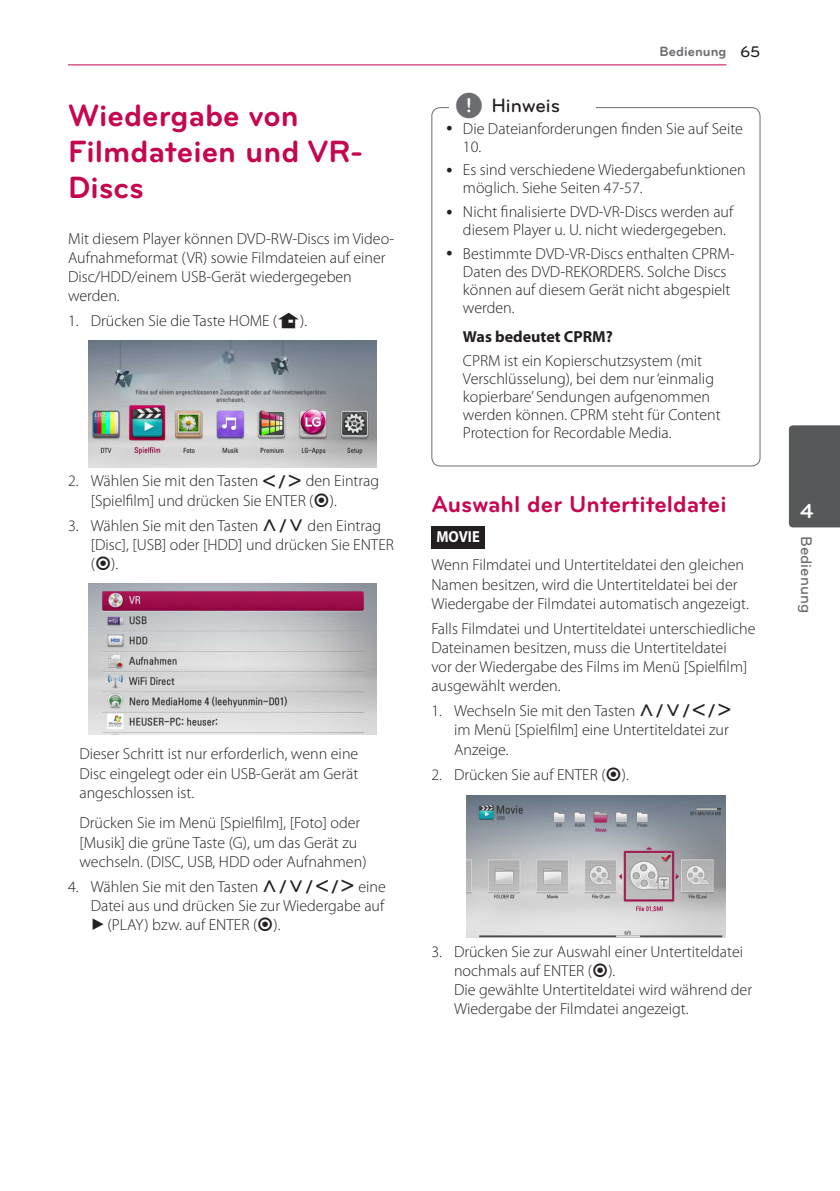
<style>
.page{position:relative;width:840px;height:1191px;background:#fff}
.page>*{position:absolute;margin:0;border:0;box-sizing:border-box;transform-origin:0 0}
.Title_1{font:700 32px/36px "Bryant LG";color:#c50750}
.Title_2{font:700 24px "Bryant LG";color:#c50750}
.t1{font:700 21px "Bryant LG";color:#fff}
.t2{font:500 20px "Bryant LG";color:#231f20}
.Content_text_Light{font:300 16px/18px "Myriad Pro";color:#231f20}
.Content_text_Num{font:300 16px/19.2px "Myriad Pro";color:#231f20}
.Content_Table_Setup{font:300 16px/19.2px "Myriad Pro";color:#231f20;text-align:justify}
.t3{font:500 16px "Bryant LG";color:#6c6d70}
.t4{font:700 16px "Myriad Pro";color:#fff;scale:.9 1}
.t5{font:700 14px "Bryant LG";color:#6c6d70}
.s1{font-family:"UPSYS Common";font-weight:400}
.s2{font-family:"UPSYS Common";font-weight:400;font-size:30px;color:#6c6d70}
.s3{font-weight:500;font-size:16px;color:#231f20}
.s4{font-weight:700}
</style>
<div class="page">
<hr style="left:68px;top:64px;width:658px;height:1px;background:#c50750">
<div style="left:788px;top:425px;width:51px;height:102px;background:#57585a"></div>
<img style="left:88px;top:341px;width:288px;height:126px">
<img style="left:88px;top:583px;width:288px;height:151px">
<div style="left:431px;top:107px;width:329px;height:359px;border:1px solid #6c6d70;border-radius:9px"></div>
<div style="left:449px;top:102px;width:146px;height:20px;background:#fff"></div>
<div style="left:431px;top:526px;width:53px;height:22px;background:#231f20"></div>
<img style="left:466px;top:796px;width:259px;height:141px">
<p class="Title_1" style="left:68px;top:97px;width:297px">Wiedergabe von<br>Filmdateien und VR-<br>Discs</p>
<p class="Content_text_Light" style="left:68px;top:228px;width:327px;line-height:19.2px">Mit diesem Player können DVD-RW-Discs im Video-Aufnahmeformat (VR) sowie Filmdateien auf einer Disc/HDD/einem USB-Gerät wiedergegeben werden.</p>
<p class="Content_text_Num" style="left:68px;top:311px;width:240px">1. Drücken Sie die Taste HOME (<span class="s1">n</span>).</p>
<p class="Content_text_Num" style="left:91px;top:471px;width:290px;text-indent:-23px">2. Wählen Sie mit den Tasten <span class="s1">A/D</span> den Eintrag [Spielfilm] und drücken Sie ENTER (<span class="s1">b</span>).</p>
<p class="Content_text_Num" style="left:91px;top:515px;width:304px;text-indent:-23px">3. Wählen Sie mit den Tasten <span class="s1">W/S</span> den Eintrag [Disc], [USB] oder [HDD] und drücken Sie ENTER (<span class="s1">b</span>).</p>
<p class="Content_Table_Setup" style="left:79px;top:744px;width:280px">Dieser Schritt ist nur erforderlich, wenn eine Disc eingelegt oder ein USB-Gerät am Gerät angeschlossen ist.</p>
<p class="Content_Table_Setup" style="left:79px;top:813px;width:288px;text-align:left">Drücken Sie im Menü [Spielfilm], [Foto] oder [Musik] die grüne Taste (G), um das Gerät zu wechseln. (DISC, USB, HDD oder Aufnahmen)</p>
<p class="Content_text_Num" style="left:91px;top:876px;width:296px;text-align:justify;text-indent:-23px">4. Wählen Sie mit den Tasten <span class="s1">W/S/A/D</span> eine Datei aus und drücken Sie zur Wiedergabe auf <span class="s1">d</span> (PLAY) bzw. auf ENTER (<span class="s1">b</span>).</p>
<p class="t2" style="left:454px;top:93px;width:107px"><span class="s2">,</span> Hinweis</p>
<p class="t5" style="left:659px;top:43px;width:102px">Bedienung <span class="s3">65</span></p>
<p class="Content_text_Light" style="left:462px;top:119px;width:281px">Die Dateianforderungen finden Sie auf Seite<br>10.</p>
<p class="Content_text_Light" style="left:462px;top:161px;width:284px">Es sind verschiedene Wiedergabefunktionen möglich. Siehe Seiten 47-57.</p>
<p class="Content_text_Light" style="left:462px;top:203px;width:272px">Nicht finalisierte DVD-VR-Discs werden auf diesem Player u. U. nicht wiedergegeben.</p>
<p class="Content_text_Light" style="left:462px;top:244px;width:273px">Bestimmte DVD-VR-Discs enthalten CPRM-<br>Daten des DVD-REKORDERS. Solche Discs können auf diesem Gerät nicht abgespielt werden.</p>
<p class="Content_text_Light" style="left:462px;top:325px;width:240px;line-height:23.6px"><span class="s4">Was bedeutet CPRM?<br></span>CPRM ist ein Kopierschutzsystem (mit</p>
<p class="Content_text_Light" style="left:462px;top:369px;width:259px">Verschlüsselung), bei dem nur ‘einmalig kopierbare’ Sendungen aufgenommen werden können. CPRM steht für Content Protection for Recordable Media.</p>
<p class="Title_2" style="left:431px;top:489px;width:297px">Auswahl der Untertiteldatei</p>
<p class="t4" style="left:436px;top:526px;width:50px">MOVIE</p>
<p class="Content_text_Light" style="left:431px;top:555px;width:319px;line-height:19.2px">Wenn Filmdatei und Untertiteldatei den gleichen<br>Namen besitzen, wird die Untertiteldatei bei der<br>Wiedergabe der Filmdatei automatisch angezeigt.</p>
<p class="Content_text_Light" style="left:431px;top:618px;width:325px;line-height:19.2px">Falls Filmdatei und Untertiteldatei unterschiedliche Dateinamen besitzen, muss die Untertiteldatei<br>vor der Wiedergabe des Films im Menü [Spielfilm] ausgewählt werden.</p>
<p class="Content_text_Num" style="left:454px;top:701px;width:279px;text-indent:-23px">1. Wechseln Sie mit den Tasten <span class="s1">W/S/A/D </span>im Menü [Spielfilm] eine Untertiteldatei zur<br>Anzeige.</p>
<p class="Content_text_Num" style="left:431px;top:764px;width:199px">2. Drücken Sie auf ENTER (<span class="s1">b</span>).</p>
<p class="Content_text_Num" style="left:454px;top:941px;width:299px;text-indent:-23px">3. Drücken Sie zur Auswahl einer Untertiteldatei nochmals auf ENTER (<span class="s1">b</span>).<br>Die gewählte Untertiteldatei wird während der Wiedergabe der Filmdatei angezeigt.</p>
<h3 class="t1" style="left:799px;top:498px;width:15px">4</h3>
<p class="t3" style="left:815px;top:536px;width:79px;rotate:90deg">Bedienung</p>
</div>
